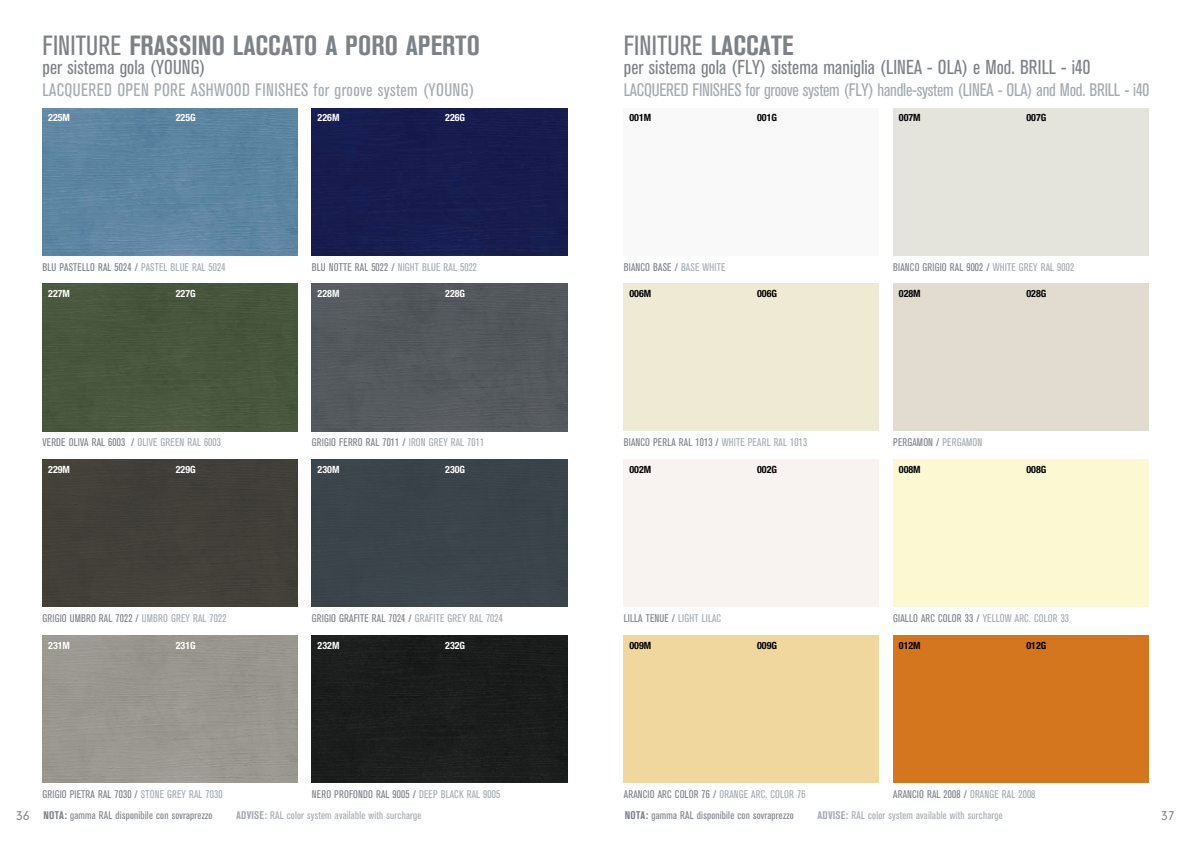
<style>
.page{position:relative;width:1191px;height:842px;background:#fff}
.page>*{position:absolute;margin:0;border:0;box-sizing:border-box;transform-origin:0 0}
.t1{font:700 condensed 27.5px "Akzidenz Grotesk BE";letter-spacing:.005em;color:#7d8287}
.t2{font:condensed 27.5px "Akzidenz Grotesk BE";letter-spacing:.005em;color:#7d8287}
.t3{font:condensed 20px "Akzidenz Grotesk BE";letter-spacing:.005em;color:#7d8287}
.t4{font:condensed 18px "Akzidenz Grotesk BE";letter-spacing:-.015em;color:#a4abb0}
.t5{font:condensed 18px "Akzidenz Grotesk BE";letter-spacing:.02em;color:#a4abb0}
.t6{font:300 12px "DIN Neuzeit Grotesk";color:#7d8287}
.t7{font:condensed 11px "Akzidenz Grotesk BE";letter-spacing:.015em;color:#7d8287}
.t8{font:condensed 11px "Akzidenz Grotesk BE";letter-spacing:.02em;color:#a4abb0}
.t9{font:700 condensed 10px "Helvetica Neue";color:#fff}
.t10{font:700 condensed 10px "Helvetica Neue";color:#000}
.s1{font-weight:400}
.s2{font-weight:700}
.s3{color:#a4abb0}
.s4{font-family:"DIN Neuzeit Grotesk";font-weight:300;font-stretch:normal;font-size:12px}
</style>
<div class="page">
<div style="left:312px;top:459px;width:255px;height:148px;background:#3a444a"></div>
<img style="left:43px;top:108px;width:255px;height:147px">
<div style="left:43px;top:459px;width:255px;height:148px;background:#413f39"></div>
<div style="left:43px;top:284px;width:255px;height:147px;background:#48563d"></div>
<div style="left:312px;top:108px;width:255px;height:147px;background:#181b4e"></div>
<div style="left:312px;top:635px;width:255px;height:148px;background:#1a1d1c"></div>
<div style="left:312px;top:284px;width:255px;height:147px;background:#54595d"></div>
<div style="left:624px;top:108px;width:255px;height:147px;background:#faf9f9"></div>
<div style="left:624px;top:284px;width:255px;height:147px;background:#efead3"></div>
<div style="left:624px;top:459px;width:255px;height:148px;background:#f8f2f1"></div>
<div style="left:624px;top:635px;width:255px;height:148px;background:#efd79d"></div>
<div style="left:893px;top:108px;width:255px;height:147px;background:#e4e4dd"></div>
<div style="left:893px;top:284px;width:255px;height:147px;background:#e1dbd0"></div>
<div style="left:893px;top:459px;width:255px;height:148px;background:#fcf9d2"></div>
<div style="left:893px;top:635px;width:255px;height:148px;background:#d3761d"></div>
<h1 class="t1" style="left:43px;top:29px;width:439px"><span class="s1">FINITURE</span> FRASSINO LACCATO A PORO APERTO</h1>
<h2 class="t3" style="left:43px;top:56px;width:164px">per sistema gola (YOUNG)</h2>
<h3 class="t5" style="left:43px;top:80px;width:433px">LACQUERED OPEN PORE ASHWOOD FINISHES for groove system (YOUNG)</h3>
<h1 class="t2" style="left:624px;top:30px;width:171px">FINITURE <span class="s2">LACCATE</span></h1>
<h2 class="t3" style="left:624px;top:56px;width:468px">per sistema gola (FLY) sistema maniglia (LINEA - OLA) e Mod. BRILL - i40</h2>
<h3 class="t4" style="left:624px;top:80px;width:527px">LACQUERED FINISHES for groove system (FLY) handle-system (LINEA - OLA) and Mod. BRILL - i40</h3>
<p class="t9" style="left:48px;top:112px;width:23px">225M</p>
<p class="t9" style="left:176px;top:112px;width:21px">225G</p>
<p class="t9" style="left:317px;top:112px;width:23px">226M</p>
<p class="t9" style="left:445px;top:112px;width:21px">226G</p>
<p class="t10" style="left:629px;top:112px;width:23px">001M</p>
<p class="t10" style="left:757px;top:112px;width:21px">001G</p>
<p class="t10" style="left:899px;top:112px;width:23px">007M</p>
<p class="t10" style="left:1026px;top:112px;width:21px">007G</p>
<p class="t7" style="left:43px;top:261px;width:185px">BLU PASTELLO RAL 5024 / <span class="s3">PASTEL BLUE RAL 5024</span></p>
<p class="t7" style="left:312px;top:261px;width:167px">BLU NOTTE RAL 5022 / <span class="s3">NIGHT BLUE RAL 5022</span></p>
<p class="t7" style="left:624px;top:261px;width:103px">BIANCO BASE / <span class="s3">BASE WHITE</span></p>
<p class="t7" style="left:893px;top:261px;width:182px">BIANCO GRIGIO RAL 9002 / <span class="s3">WHITE GREY RAL 9002</span></p>
<p class="t9" style="left:48px;top:288px;width:23px">227M</p>
<p class="t9" style="left:176px;top:288px;width:21px">227G</p>
<p class="t9" style="left:317px;top:288px;width:23px">228M</p>
<p class="t9" style="left:445px;top:288px;width:21px">228G</p>
<p class="t10" style="left:629px;top:288px;width:23px">006M</p>
<p class="t10" style="left:757px;top:288px;width:21px">006G</p>
<p class="t10" style="left:899px;top:288px;width:23px">028M</p>
<p class="t10" style="left:1026px;top:288px;width:21px">028G</p>
<p class="t7" style="left:43px;top:437px;width:180px">VERDE OLIVA RAL 6003 / <span class="s3">OLIVE GREEN RAL 6003</span></p>
<p class="t7" style="left:312px;top:437px;width:174px">GRIGIO FERRO RAL 7011 / <span class="s3">IRON GREY RAL 7011</span></p>
<p class="t7" style="left:624px;top:437px;width:185px">BIANCO PERLA RAL 1013 / <span class="s3">WHITE PEARL RAL 1013</span></p>
<p class="t7" style="left:893px;top:437px;width:91px">PERGAMON / <span class="s3">PERGAMON</span></p>
<p class="t9" style="left:48px;top:463px;width:23px">229M</p>
<p class="t9" style="left:176px;top:463px;width:21px">229G</p>
<p class="t9" style="left:317px;top:463px;width:23px">230M</p>
<p class="t9" style="left:445px;top:463px;width:21px">230G</p>
<p class="t10" style="left:629px;top:463px;width:23px">002M</p>
<p class="t10" style="left:757px;top:463px;width:21px">002G</p>
<p class="t10" style="left:899px;top:463px;width:23px">008M</p>
<p class="t10" style="left:1026px;top:463px;width:21px">008G</p>
<p class="t7" style="left:43px;top:612px;width:185px">GRIGIO UMBRO RAL 7022 / <span class="s3">UMBRO GREY RAL 7022</span></p>
<p class="t7" style="left:312px;top:612px;width:193px">GRIGIO GRAFITE RAL 7024 / <span class="s3">GRAFITE GREY RAL 7024</span></p>
<p class="t7" style="left:624px;top:612px;width:99px">LILLA TENUE / <span class="s3">LIGHT LILAC</span></p>
<p class="t7" style="left:893px;top:612px;width:177px">GIALLO ARC COLOR 33 / <span class="s3">YELLOW ARC. COLOR 33</span></p>
<p class="t9" style="left:48px;top:639px;width:23px">231M</p>
<p class="t9" style="left:176px;top:639px;width:21px">231G</p>
<p class="t9" style="left:317px;top:639px;width:23px">232M</p>
<p class="t9" style="left:445px;top:639px;width:21px">232G</p>
<p class="t10" style="left:629px;top:639px;width:23px">009M</p>
<p class="t10" style="left:757px;top:639px;width:21px">009G</p>
<p class="t10" style="left:899px;top:639px;width:23px">012M</p>
<p class="t10" style="left:1026px;top:639px;width:21px">012G</p>
<p class="t7" style="left:43px;top:788px;width:182px">GRIGIO PIETRA RAL 7030 / <span class="s3">STONE GREY RAL 7030</span></p>
<p class="t7" style="left:312px;top:788px;width:190px">NERO PROFONDO RAL 9005 / <span class="s3">DEEP BLACK RAL 9005</span></p>
<p class="t7" style="left:624px;top:788px;width:183px">ARANCIO ARC COLOR 76 / <span class="s3">ORANGE ARC. COLOR 76</span></p>
<p class="t7" style="left:893px;top:788px;width:144px">ARANCIO RAL 2008 / <span class="s3">ORANGE RAL 2008</span></p>
<p class="t7" style="left:16px;top:809px;width:197px"><span class="s4">36</span> <span class="s2">NOTA:</span> gamma RAL disponibile con sovraprezzo</p>
<p class="t8" style="left:236px;top:809px;width:187px"><span class="s2">ADVISE:</span> RAL color system available with surcharge</p>
<p class="t7" style="left:625px;top:809px;width:170px"><span class="s2">NOTA:</span> gamma RAL disponibile con sovraprezzo</p>
<p class="t8" style="left:817px;top:809px;width:187px"><span class="s2">ADVISE:</span> RAL color system available with surcharge</p>
<p class="t6" style="left:1161px;top:809px;width:15px">37</p>
</div>
